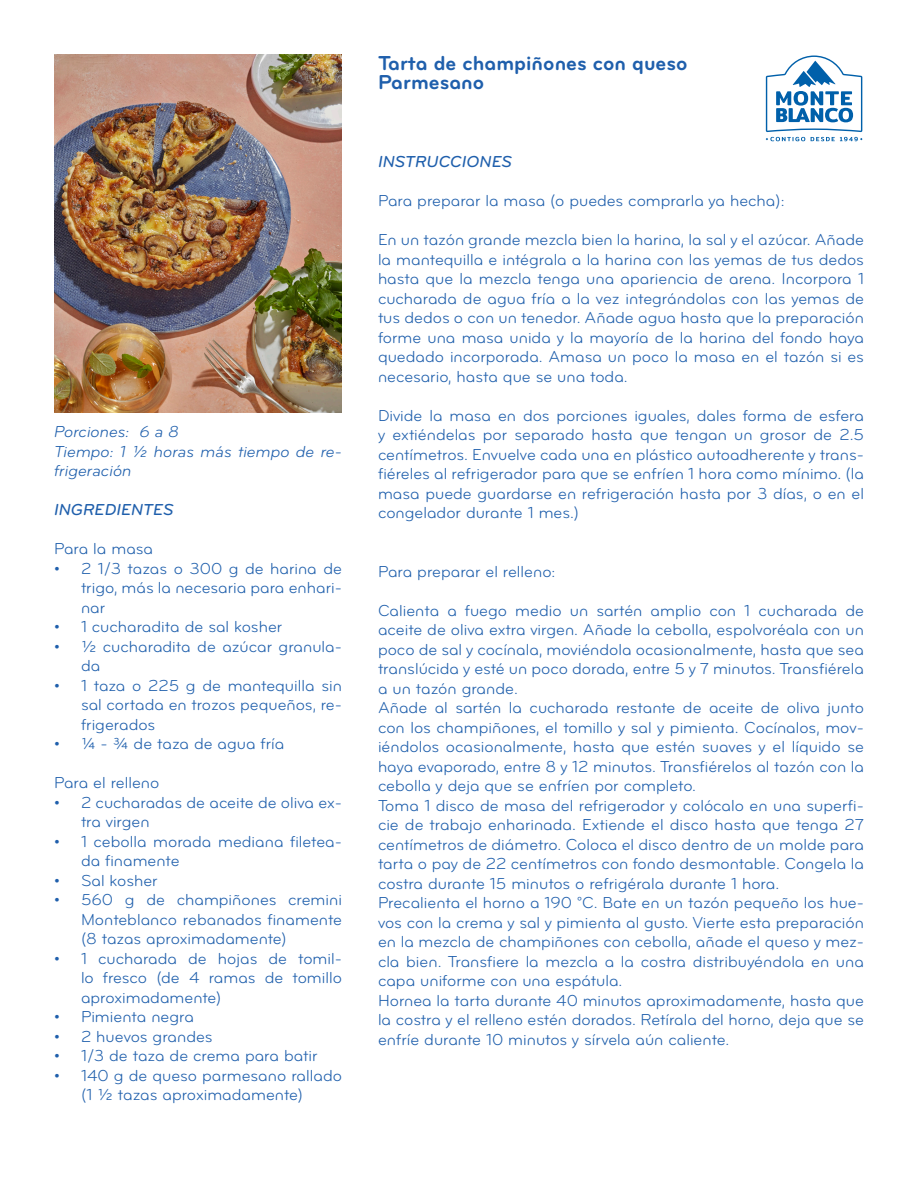
<style>
.page{position:relative;width:918px;height:1188px;background:#fff}
.page>*{position:absolute;margin:0;border:0;box-sizing:border-box;transform-origin:0 0}
.t1{font:21px "Bryant Pro Bold Alternate";color:#1f5fac}
.t2{font:16.5px/19.5px "Bryant Pro Regular Alternate";color:#1f5fac;text-align:justify}
.t3{font:italic 16.5px/19.5px "Bryant Pro";color:#1f5fac}
.t4{font:italic 500 16.5px "Bryant Pro";color:#1f5fac}
</style>
<div class="page">
<img style="left:54px;top:54px;width:288px;height:358px">
<svg style="left:766px;top:56px;width:96px;height:85px"></svg>
<p class="t3" style="left:54px;top:422px;width:127px">Porciones: 6 a 8</p>
<p class="t3" style="left:54px;top:442px;width:290px">Tiempo: 1 ½ horas más tiempo de re&shy;frigeración</p>
<p class="t4" style="left:54px;top:500px;width:121px">INGREDIENTES</p>
<p class="t2" style="left:54px;top:539px;width:101px">Para la masa</p>
<p class="t2" style="left:81px;top:559px;width:263px;text-indent:-27px">• 2 1/3 tazas o 300 g de harina de trigo, más la necesaria para enhari&shy;nar</p>
<p class="t2" style="left:54px;top:617px;width:230px">• 1 cucharadita de sal kosher</p>
<p class="t2" style="left:81px;top:637px;width:263px;text-indent:-27px">• ½ cucharadita de azúcar granula&shy;da</p>
<p class="t2" style="left:81px;top:676px;width:263px;text-indent:-27px">• 1 taza o 225 g de mantequilla sin sal cortada en trozos pequeños, re&shy;frigerados</p>
<p class="t2" style="left:54px;top:734px;width:232px">• ¼ - ¾ de taza de agua fría</p>
<p class="t2" style="left:54px;top:773px;width:107px">Para el relleno</p>
<p class="t2" style="left:81px;top:793px;width:263px;text-indent:-27px">• 2 cucharadas de aceite de oliva ex&shy;tra virgen</p>
<p class="t2" style="left:81px;top:832px;width:263px;text-indent:-27px">• 1 cebolla morada mediana filetea&shy;da finamente</p>
<p class="t2" style="left:54px;top:871px;width:105px">• Sal kosher</p>
<p class="t2" style="left:81px;top:890px;width:263px;text-indent:-27px">• 560 g de champiñones cremini Monteblanco rebanados finamente (8 tazas aproximadamente)</p>
<p class="t2" style="left:81px;top:949px;width:263px;text-indent:-27px">• 1 cucharada de hojas de tomil&shy;lo fresco (de 4 ramas de tomillo aproximadamente)</p>
<p class="t2" style="left:54px;top:1007px;width:141px">• Pimienta negra</p>
<p class="t2" style="left:54px;top:1027px;width:160px">• 2 huevos grandes</p>
<p class="t2" style="left:54px;top:1046px;width:265px">• 1/3 de taza de crema para batir</p>
<p class="t2" style="left:81px;top:1066px;width:262px;text-indent:-27px">• 140 g de queso parmesano rallado (1 ½ tazas aproximadamente)</p>
<p class="t1" style="left:378px;top:50px;width:311px">Tarta de champiñones con queso</p>
<p class="t1" style="left:378px;top:69px;width:108px">Parmesano</p>
<p class="t4" style="left:378px;top:152px;width:136px">INSTRUCCIONES</p>
<p class="t2" style="left:378px;top:191px;width:408px">Para preparar la masa (o puedes comprarla ya hecha):</p>
<p class="t2" style="left:378px;top:230px;width:488px">En un tazón grande mezcla bien la harina, la sal y el azúcar. Añade la mantequilla e intégrala a la harina con las yemas de tus dedos hasta que la mezcla tenga una apariencia de arena. Incorpora 1 cucharada de agua fría a la vez integrándolas con las yemas de tus dedos o con un tenedor. Añade agua hasta que la preparación forme una masa unida y la mayoría de la harina del fondo haya quedado incorporada. Amasa un poco la masa en el tazón si es necesario, hasta que se una toda.</p>
<p class="t2" style="left:378px;top:406px;width:488px">Divide la masa en dos porciones iguales, dales forma de esfera y extiéndelas por separado hasta que tengan un grosor de 2.5 centímetros. Envuelve cada una en plástico autoadherente y trans&shy;fiéreles al refrigerador para que se enfríen 1 hora como mínimo. (la masa puede guardarse en refrigeración hasta por 3 días, o en el congelador durante 1 mes.)</p>
<p class="t2" style="left:378px;top:562px;width:179px">Para preparar el relleno:</p>
<p class="t2" style="left:378px;top:601px;width:488px">Calienta a fuego medio un sartén amplio con 1 cucharada de aceite de oliva extra virgen. Añade la cebolla, espolvoréala con un poco de sal y cocínala, moviéndola ocasionalmente, hasta que sea translúcida y esté un poco dorada, entre 5 y 7 minutos. Transfiérela a un tazón grande.</p>
<p class="t2" style="left:378px;top:698px;width:488px">Añade al sartén la cucharada restante de aceite de oliva junto con los champiñones, el tomillo y sal y pimienta. Cocínalos, mov&shy;iéndolos ocasionalmente, hasta que estén suaves y el líquido se haya evaporado, entre 8 y 12 minutos. Transfiérelos al tazón con la cebolla y deja que se enfríen por completo.</p>
<p class="t2" style="left:378px;top:796px;width:488px">Toma 1 disco de masa del refrigerador y colócalo en una superfi&shy;cie de trabajo enharinada. Extiende el disco hasta que tenga 27 centímetros de diámetro. Coloca el disco dentro de un molde para tarta o pay de 22 centímetros con fondo desmontable. Congela la costra durante 15 minutos o refrigérala durante 1 hora.</p>
<p class="t2" style="left:378px;top:893px;width:488px">Precalienta el horno a 190 °C. Bate en un tazón pequeño los hue&shy;vos con la crema y sal y pimienta al gusto. Vierte esta preparación en la mezcla de champiñones con cebolla, añade el queso y mez&shy;cla bien. Transfiere la mezcla a la costra distribuyéndola en una capa uniforme con una espátula.</p>
<p class="t2" style="left:378px;top:991px;width:488px">Hornea la tarta durante 40 minutos aproximadamente, hasta que la costra y el relleno estén dorados. Retírala del horno, deja que se enfríe durante 10 minutos y sírvela aún caliente.</p>
</div>
